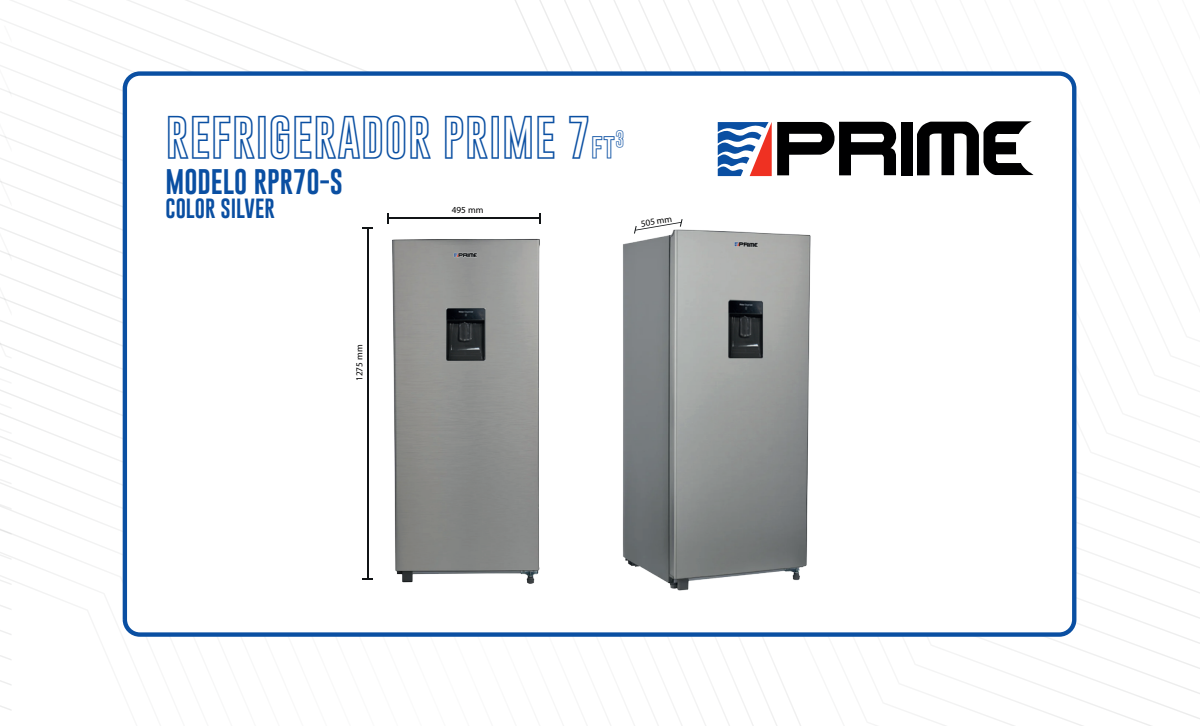
<style>
.page{position:relative;width:1200px;height:726px;background:#fff}
.page>*{position:absolute;margin:0;border:0;box-sizing:border-box;transform-origin:0 0}
.t1{font:700 43.19px "Gobold Hollow";color:#0a4fa2}
.t2{font:25.94px "Gobold";color:#0a4fa2}
.t3{font:20.25px "Gobold";color:#0a4fa2}
.t4{font:700 16.88px "Gobold Hollow";color:#0a4fa2}
.t5{font:9.25px "Myriad Pro";color:#000001}
.s1{font-size:25.31px}
</style>
<div class="page">
<svg style="left:0;top:26px;width:174px;height:684px"></svg>
<svg style="left:1076px;top:85px;width:1px;height:250px"></svg>
<div style="left:123px;top:71px;width:953px;height:566px;background:#fff;border:4px solid #0a4fa2;border-radius:15px"></div>
<img style="left:387px;top:221px;width:153px;height:363px">
<svg style="left:539px;top:213px;width:2px;height:11px"></svg>
<hr style="left:388px;top:218px;width:152px;height:1px;background:#111416">
<hr style="left:367px;top:228px;width:1px;height:351px;background:#111416">
<div style="left:901px;top:122px;width:12px;height:53px;background:#000001"></div>
<svg style="left:917px;top:121px;width:117px;height:54px"></svg>
<svg style="left:718px;top:122px;width:184px;height:54px"></svg>
<img style="left:622px;top:219px;width:189px;height:372px">
<p class="t1" style="left:166px;top:109px;width:451px">REFRIGERADOR PRIME 7<span class="s1">ft</span></p>
<p class="t4" style="left:615px;top:127px;width:11px">3</p>
<p class="t2" style="left:166px;top:164px;width:179px">MODELO RPR70-S</p>
<p class="t3" style="left:166px;top:195px;width:111px">COLOR SILVER</p>
<p class="t5" style="left:452px;top:205px;width:33px">495 mm</p>
<p class="t5" style="left:640px;top:218px;width:33px;rotate:-9deg">505 mm</p>
<p class="t5" style="left:354px;top:381px;width:38px;rotate:-90deg">1275 mm</p>
</div>
